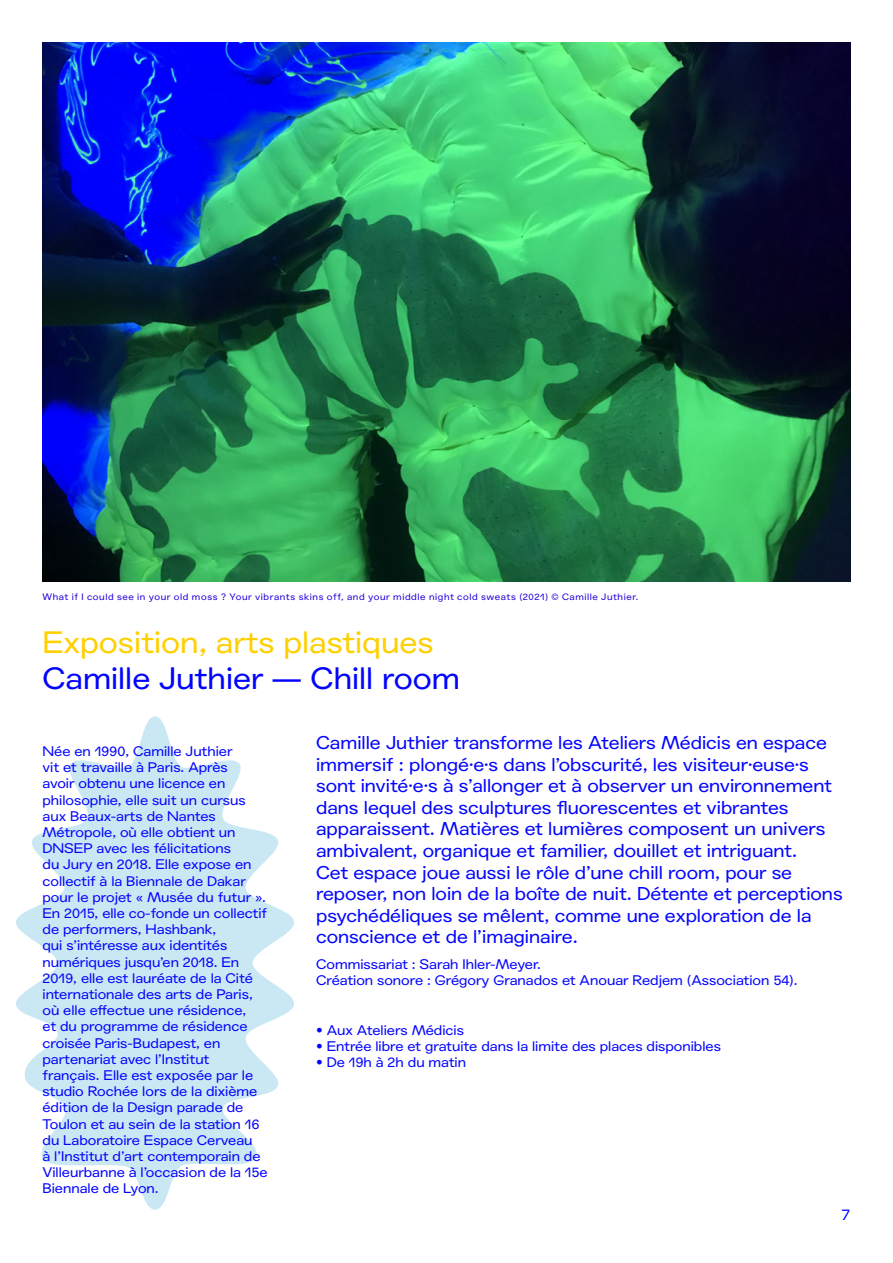
<style>
.page{position:relative;width:893px;height:1263px;background:#fff}
.page>*{position:absolute;margin:0;border:0;box-sizing:border-box;transform-origin:0 0}
.t1{font:30px "Agipo Reg Ext";color:#ffd000}
.t2{font:30px "Agipo Reg Ext";color:#0203ff}
.t3{font:18px/21.6px "Agipo Reg Ext";color:#0203ff}
.t4{font:15px "Agipo Reg Ext";color:#0203ff}
.t5{font:13.5px/16.2px "Agipo Reg Ext";color:#0203ff}
.t6{font:9px "Agipo Reg Ext";letter-spacing:.065em;color:#1e00da}
</style>
<div class="page">
<svg style="left:16px;top:716px;width:278px;height:493px;fill:#cae8f3"></svg>
<img style="left:43px;top:43px;width:807px;height:538px">
<p class="t6" style="left:43px;top:589px;width:597px">What if I could see in your old moss ? Your vibrants skins off, and your middle night cold sweats (2021) © Camille Juthier.</p>
<h1 class="t1" style="left:43px;top:619px;width:393px">Exposition, arts plastiques</h1>
<h1 class="t2" style="left:43px;top:655px;width:419px">Camille Juthier — Chill room</h1>
<p class="t5" style="left:43px;top:742px;width:227px">Née en 1990, Camille Juthier<br>vit et travaille à Paris. Après<br>avoir obtenu une licence en philosophie, elle suit un cursus aux Beaux-arts de Nantes<br>Métropole, où elle obtient un<br>DNSEP avec les félicitations<br>du Jury en 2018. Elle expose en collectif à la Biennale de Dakar pour le projet « Musée du futur ».<br>En 2015, elle co-fonde un collectif de performers, Hashbank,<br>qui s’intéresse aux identités numériques jusqu’en 2018. En<br>2019, elle est lauréate de la Cité internationale des arts de Paris, où elle effectue une résidence,<br>et du programme de résidence croisée Paris-Budapest, en partenariat avec l’Institut français. Elle est exposée par le studio Rochée lors de la dixième édition de la Design parade de<br>Toulon et au sein de la station 16 du Laboratoire Espace Cerveau<br>à l’Institut d’art contemporain de<br>Villeurbanne à l’occasion de la 15e<br>Biennale de Lyon.</p>
<p class="t3" style="left:316px;top:730px;width:528px">Camille Juthier transforme les Ateliers Médicis en espace immersif : plongé·e·s dans l’obscurité, les visiteur·euse·s sont invité·e·s à s’allonger et à observer un environnement dans lequel des sculptures fluorescentes et vibrantes apparaissent. Matières et lumières composent un univers ambivalent, organique et familier, douillet et intriguant.<br>Cet espace joue aussi le rôle d’une chill room, pour se reposer, non loin de la boîte de nuit. Détente et perceptions psychédéliques se mêlent, comme une exploration de la conscience et de l’imaginaire.</p>
<p class="t5" style="left:316px;top:954px;width:483px">Commissariat : Sarah Ihler-Meyer.<br>Création sonore : Grégory Granados et Anouar Redjem (Association 54).</p>
<p class="t5" style="left:316px;top:1021px;width:149px">• Aux Ateliers Médicis</p>
<p class="t5" style="left:316px;top:1037px;width:406px">• Entrée libre et gratuite dans la limite des places disponibles</p>
<p class="t5" style="left:316px;top:1053px;width:151px">• De 19h à 2h du matin</p>
<p class="t4" style="left:842px;top:1203px;width:10px">7</p>
</div>
